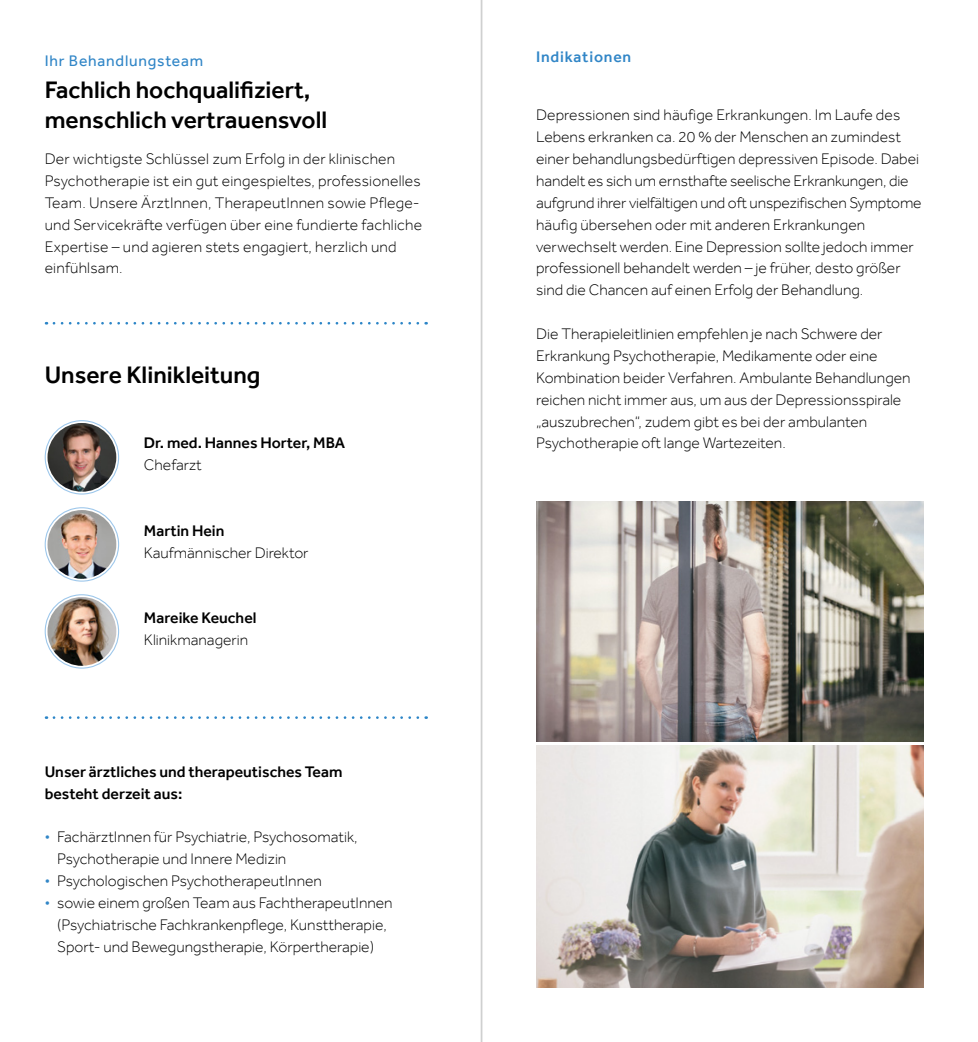
<style>
.page{position:relative;width:978px;height:1042px;background:#fff}
.page>*{position:absolute;margin:0;border:0;box-sizing:border-box;transform-origin:0 0}
.Flyer__HL2_Effra_Medium_14_17{font:500 24.5px/29.8px "Effra";color:#000}
.Flyer_Copy_Effra_Light_9_12{font:300 15.75px/21.9px "Effra";color:#000}
.Flyer_HL3_Effra_Medium_9_12{font:500 15.75px/21.9px "Effra";color:#000}
.Flyer_Copy_Effra_Light_9_12-2{font:500 15.75px "Effra";color:#000}
.Flyer_overline_Effra_Reg_9_17_blau{font:15.75px "Effra";letter-spacing:.05em;color:#3186c7}
.Flyer__HL2_Effra_Medium_14_17-2{font:500 15.75px "Effra";letter-spacing:.05em;color:#3186c7}
.s1{color:#3186c7}
</style>
<div class="page">
<div style="left:45px;top:420px;width:74px;height:74px;border:1px solid #9dc7eb;border-radius:50%"></div>
<div style="left:45px;top:507px;width:74px;height:75px;border:1px solid #9dc7eb;border-radius:50%"></div>
<img style="left:47px;top:423px;width:69px;height:69px;border-radius:34px">
<svg style="left:54px;top:322px;width:372px;height:2px"></svg>
<svg style="left:54px;top:716px;width:372px;height:3px"></svg>
<div style="left:45px;top:594px;width:74px;height:74px;border:1px solid #9dc7eb;border-radius:50%"></div>
<img style="left:47px;top:597px;width:69px;height:69px;border-radius:34px">
<img style="left:47px;top:510px;width:69px;height:69px;border-radius:34px">
<img style="left:536px;top:501px;width:387px;height:240px">
<img style="left:536px;top:746px;width:387px;height:241px">
<hr style="left:480px;top:0;width:2px;height:1042px;background:#cfd0d0">
<p class="Flyer_overline_Effra_Reg_9_17_blau" style="left:45px;top:52px;width:160px">Ihr Behandlungsteam</p>
<p class="Flyer__HL2_Effra_Medium_14_17" style="left:45px;top:75px;width:284px">Fachlich hochqualifiziert, menschlich vertrauensvoll</p>
<p class="Flyer_Copy_Effra_Light_9_12" style="left:45px;top:148px;width:379px">Der wichtigste Schlüssel zum Erfolg in der klinischen Psychotherapie ist ein gut eingespieltes, professionelles Team. Unsere ÄrztInnen, TherapeutInnen sowie Pflege&shy;und Servicekräfte verfügen über eine fundierte fachliche Expertise – und agieren stets engagiert, herzlich und einfühlsam.</p>
<p class="Flyer__HL2_Effra_Medium_14_17" style="left:45px;top:359px;width:217px">Unsere Klinikleitung</p>
<p class="Flyer_Copy_Effra_Light_9_12-2" style="left:144px;top:434px;width:202px">Dr. med. Hannes Horter, MBA</p>
<p class="Flyer_Copy_Effra_Light_9_12" style="left:144px;top:454px;width:59px">Chefarzt</p>
<p class="Flyer_Copy_Effra_Light_9_12-2" style="left:144px;top:521px;width:82px">Martin Hein</p>
<p class="Flyer_Copy_Effra_Light_9_12" style="left:144px;top:541px;width:166px">Kaufmännischer Direktor</p>
<p class="Flyer_Copy_Effra_Light_9_12-2" style="left:144px;top:609px;width:114px">Mareike Keuchel</p>
<p class="Flyer_Copy_Effra_Light_9_12" style="left:144px;top:629px;width:106px">Klinikmanagerin</p>
<p class="Flyer_HL3_Effra_Medium_9_12" style="left:45px;top:760px;width:299px">Unser ärztliches und therapeutisches Team besteht derzeit aus:</p>
<p class="Flyer_Copy_Effra_Light_9_12" style="left:57px;top:826px;width:302px;text-indent:-12px"><span class="s1">•</span> FachärztInnen für Psychiatrie, Psychosomatik,<br>Psychotherapie und Innere Medizin</p>
<p class="Flyer_Copy_Effra_Light_9_12" style="left:45px;top:869px;width:279px"><span class="s1">•</span> Psychologischen PsychotherapeutInnen</p>
<p class="Flyer_Copy_Effra_Light_9_12" style="left:45px;top:891px;width:349px;text-align:center"><span class="s1">•</span> sowie einem großen Team aus FachtherapeutInnen (Psychiatrische Fachkrankenpflege, Kunsttherapie,<br>Sport- und Bewegungstherapie, Körpertherapie)</p>
<p class="Flyer__HL2_Effra_Medium_14_17-2" style="left:536px;top:48px;width:97px">Indikationen</p>
<p class="Flyer_Copy_Effra_Light_9_12" style="left:536px;top:104px;width:387px">Depressionen sind häufige Erkrankungen. Im Laufe des Lebens erkranken ca. 20 % der Menschen an zumindest einer behandlungsbedürftigen depressiven Episode. Dabei handelt es sich um ernsthafte seelische Erkrankungen, die aufgrund ihrer vielfältigen und oft unspezifischen Symptome häufig übersehen oder mit anderen Erkrankungen verwechselt werden. Eine Depression sollte jedoch immer professionell behandelt werden – je früher, desto größer sind die Chancen auf einen Erfolg der Behandlung.</p>
<p class="Flyer_Copy_Effra_Light_9_12" style="left:536px;top:323px;width:376px">Die Therapieleitlinien empfehlen je nach Schwere der Erkrankung Psychotherapie, Medikamente oder eine Kombination beider Verfahren. Ambulante Behandlungen reichen nicht immer aus, um aus der Depressionsspirale „auszubrechen“, zudem gibt es bei der ambulanten Psychotherapie oft lange Wartezeiten.</p>
</div>
